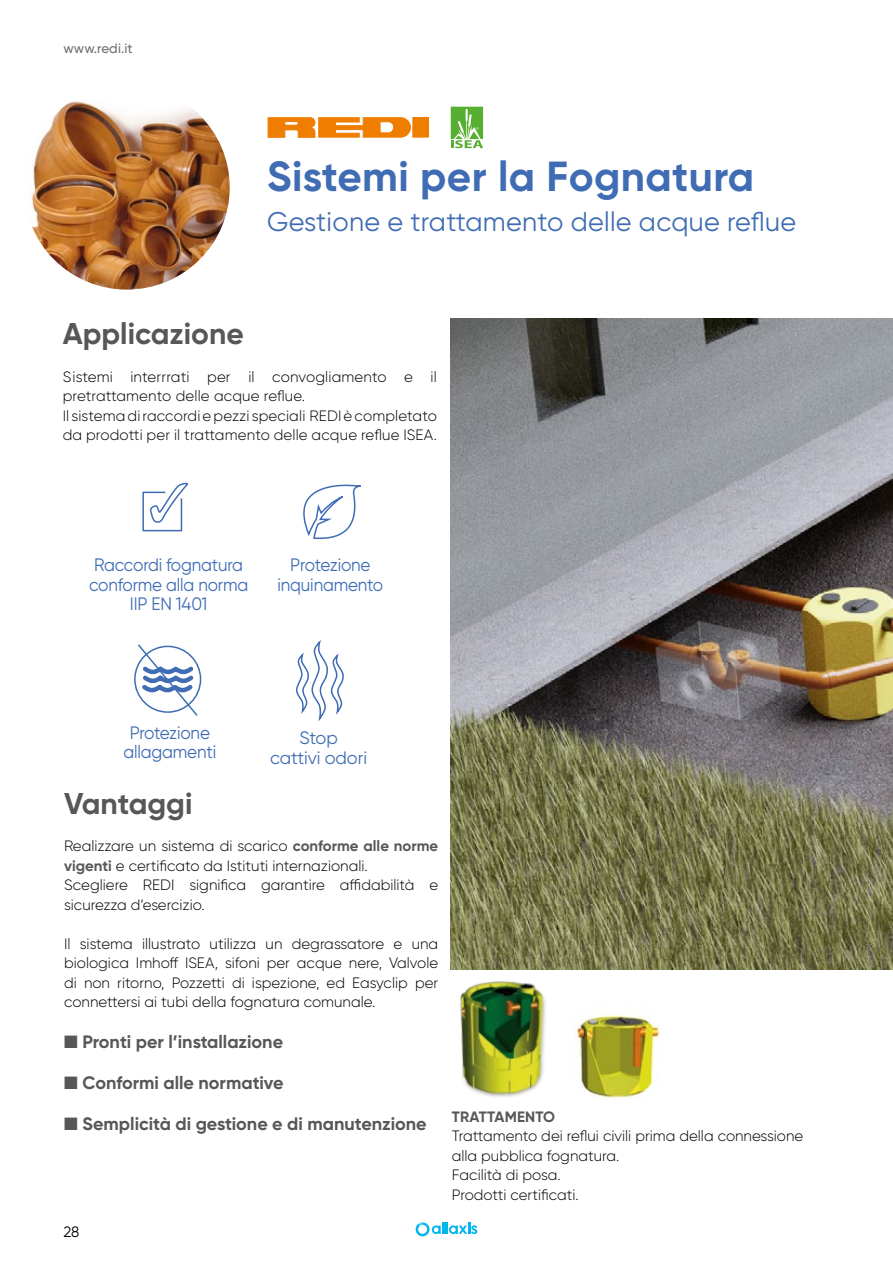
<style>
.page{position:relative;width:893px;height:1263px;background:#fff}
.page>*{position:absolute;margin:0;border:0;box-sizing:border-box;transform-origin:0 0}
.t1{font:700 42px "Gilroy";letter-spacing:.01em;color:#3f6cb3}
.t2{font:700 30px "Gilroy";color:#575756}
.t3{font:27px "Gilroy";letter-spacing:.01em;color:#3f6cb3}
.t4{font:18px/19.5px "Gilroy";letter-spacing:-.01em;color:#3f6cb3;text-align:center;scale:.95 1}
.t5{font:700 18px "Gilroy";color:#575756}
.t6{font:18px/19.5px "Gilroy";letter-spacing:-.01em;color:#3f6cb3;text-align:center}
.t7{font:300 15px/19.5px "Gilroy";color:#000}
.t8{font:700 15px "Gilroy";letter-spacing:.01em;color:#575756}
.t9{font:15px "Gilroy";color:#000}
.t10{font:500 13.5px "Gilroy";letter-spacing:.01em;color:#706f6f}
.s1{font-weight:700;color:#575756}
</style>
<div class="page">
<svg style="left:416px;top:1222px;width:61px;height:14px"></svg>
<img style="left:31px;top:101px;width:199px;height:189px">
<img style="left:451px;top:319px;width:442px;height:650px">
<svg style="left:136px;top:644px;width:63px;height:72px"></svg>
<svg style="left:303px;top:484px;width:58px;height:55px"></svg>
<svg style="left:142px;top:482px;width:47px;height:50px"></svg>
<svg style="left:296px;top:642px;width:48px;height:78px"></svg>
<svg style="left:451px;top:107px;width:32px;height:41px"></svg>
<img style="left:574px;top:1015px;width:86px;height:83px">
<img style="left:450px;top:967px;width:106px;height:130px">
<div style="left:413px;top:118px;width:15px;height:19px;background:#ef7d00"></div>
<svg style="left:268px;top:118px;width:143px;height:19px"></svg>
<p class="t10" style="left:63px;top:40px;width:71px">www.redi.it</p>
<h1 class="t1" style="left:267px;top:150px;width:489px">Sistemi per la Fognatura</h1>
<h3 class="t3" style="left:267px;top:206px;width:530px">Gestione e trattamento delle acque reflue</h3>
<h2 class="t2" style="left:63px;top:315px;width:183px">Applicazione</h2>
<p class="t7" style="left:63px;top:367px;width:376px">Sistemi interrrati per il convogliamento e il pretrattamento delle acque reflue.<br>Il sistema di raccordi e pezzi speciali REDI è completato da prodotti per il trattamento delle acque reflue ISEA.</p>
<p class="t4" style="left:89px;top:555px;width:169px">Raccordi fognatura conforme alla norma<br>IIP EN 1401</p>
<p class="t4" style="left:277px;top:555px;width:113px">Protezione inquinamento</p>
<p class="t4" style="left:123px;top:723px;width:99px">Protezione allagamenti</p>
<p class="t6" style="left:270px;top:728px;width:98px">Stop<br>cattivi odori</p>
<h2 class="t2" style="left:64px;top:784px;width:130px">Vantaggi</h2>
<p class="t7" style="left:64px;top:836px;width:376px">Realizzare un sistema di scarico <span class="s1">conforme alle norme vigenti</span> e certificato da Istituti internazionali.<br>Scegliere REDI significa garantire affidabilità e sicurezza d’esercizio.</p>
<p class="t7" style="left:64px;top:933px;width:376px;text-align:justify">Il sistema illustrato utilizza un degrassatore e una biologica Imhoff ISEA, sifoni per acque nere, Valvole di non ritorno, Pozzetti di ispezione, ed Easyclip per connettersi ai tubi della fognatura comunale.</p>
<p class="t5" style="left:64px;top:1031px;width:221px">■ Pronti per l’installazione</p>
<p class="t5" style="left:64px;top:1072px;width:221px">■ Conformi alle normative</p>
<p class="t5" style="left:64px;top:1113px;width:364px">■ Semplicità di gestione e di manutenzione</p>
<p class="t9" style="left:63px;top:1223px;width:18px">28</p>
<p class="t8" style="left:452px;top:1107px;width:105px">TRATTAMENTO</p>
<p class="t7" style="left:452px;top:1126px;width:353px">Trattamento dei reflui civili prima della connessione alla pubblica fognatura.<br>Facilità di posa.<br>Prodotti certificati.</p>
</div>
